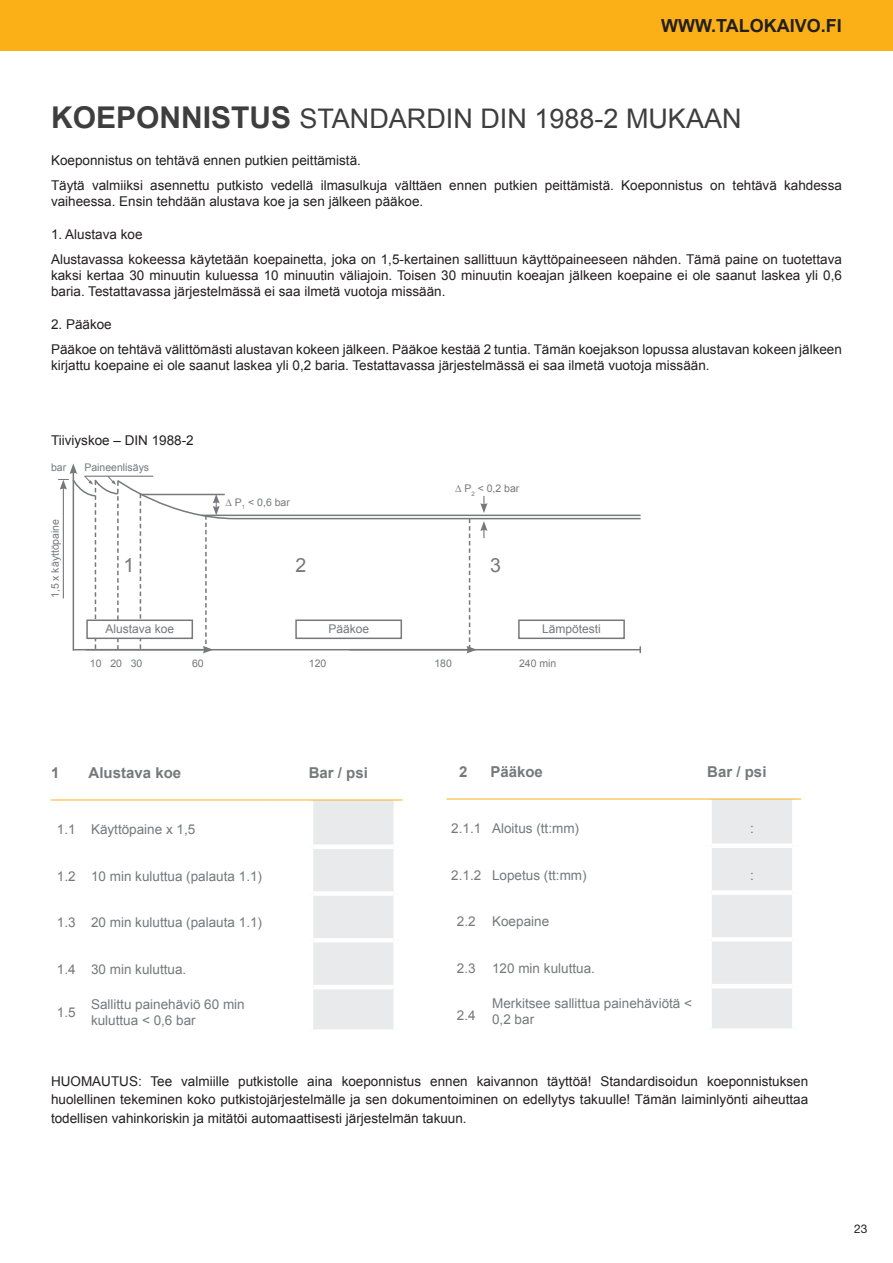
<style>
.page{position:relative;width:893px;height:1263px;background:#fff}
.page>*{position:absolute;margin:0;border:0;box-sizing:border-box;transform-origin:0 0}
.hoofdtit{font:27px "Arial";color:#3e3e3f}
.tabel_tit_rood{font:19.5px "Arial";color:#76787b}
.t1{font:700 18px "Arial";color:#231f20}
.tabel_tit_rood-2{font:700 15px "Arial";color:#76787b}
.bodytekst{font:13.5px/16.2px "Arial";color:#231f20}
.bodytekst-2{font:13.5px/16.2px "Arial";color:#76787b}
.tabel_tit_rood-3{font:13.5px "Arial";color:#231f20}
.tabel_bold{font:13.5px "Arial";color:#76787b}
.tabel_tit_rood-4{font:12px "Arial";color:#76787b}
.t2{font:12px "Helvetica Neue LT Std";color:#231f20}
.tabel_tit_rood-5{font:10.5px "Arial";color:#76787b}
.s1{font-weight:700;font-size:30px}
</style>
<div class="page">
<div style="left:0;top:0;width:893px;height:51px;background:#fbb017"></div>
<svg style="left:58px;top:463px;width:583px;height:190px"></svg>
<div style="left:712px;top:800px;width:80px;height:228px;background:#e9eaeb"></div>
<div style="left:712px;top:843px;width:80px;height:5px;background:#fff"></div>
<div style="left:712px;top:890px;width:80px;height:5px;background:#fff"></div>
<hr style="left:712px;top:937px;width:80px;height:4px;background:#fff">
<hr style="left:712px;top:984px;width:80px;height:4px;background:#fff">
<hr style="left:446px;top:799px;width:40px;height:1px;background:#fbb017">
<hr style="left:486px;top:799px;width:182px;height:1px;background:#fbb017">
<hr style="left:668px;top:799px;width:39px;height:1px;background:#fbb017">
<hr style="left:707px;top:799px;width:94px;height:1px;background:#fbb017">
<div style="left:313px;top:801px;width:81px;height:228px;background:#e9eaeb"></div>
<div style="left:313px;top:844px;width:81px;height:5px;background:#fff"></div>
<div style="left:313px;top:891px;width:81px;height:5px;background:#fff"></div>
<hr style="left:313px;top:938px;width:81px;height:4px;background:#fff">
<hr style="left:313px;top:985px;width:81px;height:4px;background:#fff">
<hr style="left:51px;top:800px;width:34px;height:1px;background:#fbb017">
<hr style="left:85px;top:800px;width:184px;height:1px;background:#fbb017">
<hr style="left:269px;top:800px;width:40px;height:1px;background:#fbb017">
<hr style="left:309px;top:800px;width:94px;height:1px;background:#fbb017">
<h3 class="t1" style="left:661px;top:14px;width:182px">WWW.TALOKAIVO.FI</h3>
<p class="hoofdtit" style="left:51px;top:101px;width:692px"><span class="s1">KOEPONNISTUS</span> STANDARDIN DIN 1988-2 MUKAAN</p>
<p class="bodytekst" style="left:51px;top:152px;width:311px">Koeponnistus on tehtävä ennen putkien peittämistä.</p>
<p class="bodytekst" style="left:51px;top:177px;width:792px">Täytä valmiiksi asennettu putkisto vedellä ilmasulkuja välttäen ennen putkien peittämistä. Koeponnistus on tehtävä kahdessa vaiheessa. Ensin tehdään alustava koe ja sen jälkeen pääkoe.</p>
<p class="bodytekst" style="left:51px;top:226px;width:93px">1. Alustava koe</p>
<p class="bodytekst" style="left:51px;top:251px;width:792px;text-align:justify">Alustavassa kokeessa käytetään koepainetta, joka on 1,5-kertainen sallittuun käyttöpaineeseen nähden. Tämä paine on tuotettava kaksi kertaa 30 minuutin kuluessa 10 minuutin väliajoin. Toisen 30 minuutin koeajan jälkeen koepaine ei ole saanut laskea yli 0,6 baria. Testattavassa järjestelmässä ei saa ilmetä vuotoja missään.</p>
<p class="bodytekst" style="left:51px;top:317px;width:62px">2. Pääkoe</p>
<p class="bodytekst" style="left:51px;top:341px;width:792px">Pääkoe on tehtävä välittömästi alustavan kokeen jälkeen. Pääkoe kestää 2 tuntia. Tämän koejakson lopussa alustavan kokeen jälkeen kirjattu koepaine ei ole saanut laskea yli 0,2 baria. Testattavassa järjestelmässä ei saa ilmetä vuotoja missään.</p>
<p class="tabel_tit_rood-3" style="left:51px;top:431px;width:144px">Tiiviyskoe – DIN 1988-2</p>
<p class="tabel_tit_rood-5" style="left:51px;top:460px;width:17px">bar</p>
<p class="tabel_tit_rood-5" style="left:84px;top:460px;width:66px">Paineenlisäys</p>
<p class="tabel_tit_rood-5" style="left:226px;top:495px;width:66px">∆ P<sub>1</sub> &lt; 0,6 bar</p>
<p class="tabel_tit_rood-5" style="left:455px;top:482px;width:66px">∆ P<sub>2</sub> &lt; 0,2 bar</p>
<p class="tabel_tit_rood-5" style="left:48px;top:598px;width:81px;rotate:-90deg">1,5 x käyttöpaine</p>
<p class="tabel_tit_rood" style="left:124px;top:553px;width:12px">1</p>
<p class="tabel_tit_rood" style="left:296px;top:553px;width:12px">2</p>
<p class="tabel_tit_rood" style="left:490px;top:553px;width:12px">3</p>
<p class="tabel_tit_rood-4" style="left:105px;top:620px;width:70px">Alustava koe</p>
<p class="tabel_tit_rood-4" style="left:328px;top:620px;width:42px">Pääkoe</p>
<p class="tabel_tit_rood-4" style="left:542px;top:620px;width:60px">Lämpötesti</p>
<p class="tabel_tit_rood-5" style="left:90px;top:656px;width:54px">10 20 30</p>
<p class="tabel_tit_rood-5" style="left:192px;top:656px;width:13px">60</p>
<p class="tabel_tit_rood-5" style="left:309px;top:656px;width:19px">120</p>
<p class="tabel_tit_rood-5" style="left:434px;top:656px;width:19px">180</p>
<p class="tabel_tit_rood-5" style="left:519px;top:656px;width:39px">240 min</p>
<p class="tabel_tit_rood-2" style="left:51px;top:762px;width:10px">1</p>
<p class="tabel_tit_rood-2" style="left:89px;top:762px;width:94px">Alustava koe</p>
<p class="tabel_tit_rood-2" style="left:309px;top:762px;width:61px">Bar / psi</p>
<p class="bodytekst-2" style="left:57px;top:821px;width:20px">1.1</p>
<p class="bodytekst-2" style="left:91px;top:821px;width:106px">Käyttöpaine x 1,5</p>
<p class="bodytekst-2" style="left:57px;top:868px;width:20px">1.2</p>
<p class="bodytekst-2" style="left:91px;top:868px;width:173px">10 min kuluttua (palauta 1.1)</p>
<p class="bodytekst-2" style="left:57px;top:915px;width:20px">1.3</p>
<p class="bodytekst-2" style="left:91px;top:915px;width:173px">20 min kuluttua (palauta 1.1)</p>
<p class="bodytekst-2" style="left:57px;top:961px;width:20px">1.4</p>
<p class="bodytekst-2" style="left:91px;top:961px;width:97px">30 min kuluttua.</p>
<p class="bodytekst-2" style="left:57px;top:1004px;width:20px">1.5</p>
<p class="bodytekst-2" style="left:91px;top:996px;width:155px">Sallittu painehäviö 60 min kuluttua &lt; 0,6 bar</p>
<p class="tabel_tit_rood-2" style="left:459px;top:761px;width:10px">2</p>
<p class="tabel_tit_rood-2" style="left:490px;top:761px;width:54px">Pääkoe</p>
<p class="tabel_tit_rood-2" style="left:707px;top:761px;width:61px">Bar / psi</p>
<p class="bodytekst-2" style="left:451px;top:820px;width:32px">2.1.1</p>
<p class="bodytekst-2" style="left:492px;top:820px;width:89px">Aloitus (tt:mm)</p>
<p class="tabel_bold" style="left:750px;top:819px;width:5px">:</p>
<p class="bodytekst-2" style="left:451px;top:867px;width:32px">2.1.2</p>
<p class="bodytekst-2" style="left:492px;top:867px;width:96px">Lopetus (tt:mm)</p>
<p class="tabel_bold" style="left:750px;top:866px;width:5px">:</p>
<p class="bodytekst-2" style="left:457px;top:914px;width:20px">2.2</p>
<p class="bodytekst-2" style="left:492px;top:914px;width:59px">Koepaine</p>
<p class="bodytekst-2" style="left:457px;top:960px;width:20px">2.3</p>
<p class="bodytekst-2" style="left:492px;top:960px;width:104px">120 min kuluttua.</p>
<p class="bodytekst-2" style="left:457px;top:1007px;width:20px">2.4</p>
<p class="bodytekst-2" style="left:492px;top:995px;width:201px">Merkitsee sallittua painehäviötä &lt;<br>0,2 bar</p>
<p class="bodytekst" style="left:51px;top:1071px;width:759px;line-height:18.8px;text-align:justify">HUOMAUTUS: Tee valmiille putkistolle aina koeponnistus ennen kaivannon täyttöä! Standardisoidun koeponnistuksen huolellinen tekeminen koko putkistojärjestelmälle ja sen dokumentoiminen on edellytys takuulle! Tämän laiminlyönti aiheuttaa todellisen vahinkoriskin ja mitätöi automaattisesti järjestelmän takuun.</p>
<p class="t2" style="left:854px;top:1222px;width:15px">23</p>
</div>
